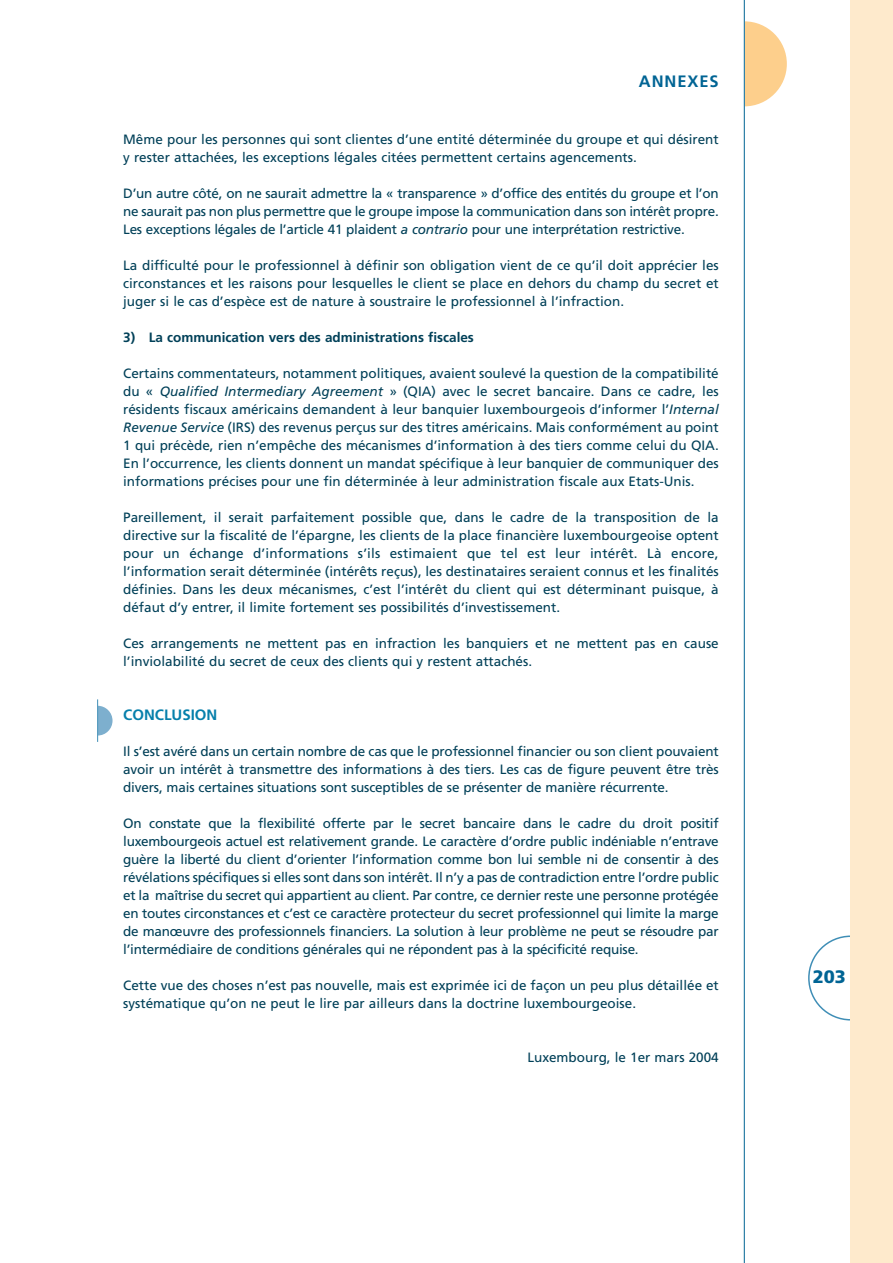
<style>
.page{position:relative;width:893px;height:1263px;background:#fff}
.page>*{position:absolute;margin:0;border:0;box-sizing:border-box;transform-origin:0 0}
.t1{font:900 18px "Frutiger";color:#006494}
.t2{font:700 16.5px "Frutiger";letter-spacing:.055em;color:#006494}
.t3{font:700 15px "Frutiger";color:#067fab}
.t4{font:13.5px/18px "Frutiger";color:#004058;text-align:justify}
.t5{font:700 13.5px "Frutiger";color:#004058}
.s1{font-style:italic}
</style>
<div class="page">
<svg style="left:808px;top:936px;width:42px;height:85px"></svg>
<div style="left:850px;top:0;width:42px;height:1263px;background:#feeacc"></div>
<div style="left:701px;top:21px;width:85px;height:85px;background:#fdcf8c;border-radius:50%"></div>
<div style="left:693px;top:0;width:51px;height:111px;background:#fff"></div>
<hr style="left:744px;top:0;width:1px;height:1263px;background:#006494">
<div style="left:83px;top:706px;width:29px;height:30px;background:#7dafce;border-radius:50%"></div>
<div style="left:66px;top:704px;width:32px;height:34px;background:#fff"></div>
<hr style="left:97px;top:699px;width:1px;height:43px;background:#3f8eb6">
<p class="t2" style="left:639px;top:75px;width:81px">ANNEXES</p>
<p class="t4" style="left:123px;top:131px;width:597px">Même pour les personnes qui sont clientes d’une entité déterminée du groupe et qui désirent y rester attachées, les exceptions légales citées permettent certains agencements.</p>
<p class="t4" style="left:123px;top:185px;width:597px">D’un autre côté, on ne saurait admettre la « transparence » d’office des entités du groupe et l’on ne saurait pas non plus permettre que le groupe impose la communication dans son intérêt propre.<br>Les exceptions légales de l’article 41 plaident <span class="s1">a contrario</span> pour une interprétation restrictive.</p>
<p class="t4" style="left:123px;top:257px;width:597px">La difficulté pour le professionnel à définir son obligation vient de ce qu’il doit apprécier les circonstances et les raisons pour lesquelles le client se place en dehors du champ du secret et juger si le cas d’espèce est de nature à soustraire le professionnel à l’infraction.</p>
<p class="t5" style="left:123px;top:332px;width:352px">3) La communication vers des administrations fiscales</p>
<p class="t4" style="left:123px;top:365px;width:597px">Certains commentateurs, notamment politiques, avaient soulevé la question de la compatibilité du « <span class="s1">Qualified Intermediary Agreement</span> » (QIA) avec le secret bancaire. Dans ce cadre, les résidents fiscaux américains demandent à leur banquier luxembourgeois d’informer l’<span class="s1">Internal Revenue Service</span> (IRS) des revenus perçus sur des titres américains. Mais conformément au point 1 qui précède, rien n’empêche des mécanismes d’information à des tiers comme celui du QIA.<br>En l’occurrence, les clients donnent un mandat spécifique à leur banquier de communiquer des informations précises pour une fin déterminée à leur administration fiscale aux Etats-Unis.</p>
<p class="t4" style="left:123px;top:509px;width:597px">Pareillement, il serait parfaitement possible que, dans le cadre de la transposition de la directive sur la fiscalité de l’épargne, les clients de la place financière luxembourgeoise optent pour un échange d’informations s’ils estimaient que tel est leur intérêt. Là encore, l’information serait déterminée (intérêts reçus), les destinataires seraient connus et les finalités définies. Dans les deux mécanismes, c’est l’intérêt du client qui est déterminant puisque, à défaut d’y entrer, il limite fortement ses possibilités d’investissement.</p>
<p class="t4" style="left:123px;top:635px;width:597px">Ces arrangements ne mettent pas en infraction les banquiers et ne mettent pas en cause l’inviolabilité du secret de ceux des clients qui y restent attachés.</p>
<p class="t3" style="left:123px;top:709px;width:96px">CONCLUSION</p>
<p class="t4" style="left:123px;top:743px;width:597px">Il s’est avéré dans un certain nombre de cas que le professionnel financier ou son client pouvaient avoir un intérêt à transmettre des informations à des tiers. Les cas de figure peuvent être très divers, mais certaines situations sont susceptibles de se présenter de manière récurrente.</p>
<p class="t4" style="left:123px;top:815px;width:597px">On constate que la flexibilité offerte par le secret bancaire dans le cadre du droit positif luxembourgeois actuel est relativement grande. Le caractère d’ordre public indéniable n’entrave guère la liberté du client d’orienter l’information comme bon lui semble ni de consentir à des révélations spécifiques si elles sont dans son intérêt. Il n’y a pas de contradiction entre l’ordre public et la maîtrise du secret qui appartient au client. Par contre, ce dernier reste une personne protégée en toutes circonstances et c’est ce caractère protecteur du secret professionnel qui limite la marge de manœuvre des professionnels financiers. La solution à leur problème ne peut se résoudre par l’intermédiaire de conditions générales qui ne répondent pas à la spécificité requise.</p>
<p class="t4" style="left:123px;top:977px;width:597px">Cette vue des choses n’est pas nouvelle, mais est exprimée ici de façon un peu plus détaillée et systématique qu’on ne peut le lire par ailleurs dans la doctrine luxembourgeoise.</p>
<p class="t4" style="left:527px;top:1049px;width:193px">Luxembourg, le 1er mars 2004</p>
<h1 class="t1" style="left:812px;top:969px;width:35px">203</h1>
</div>
